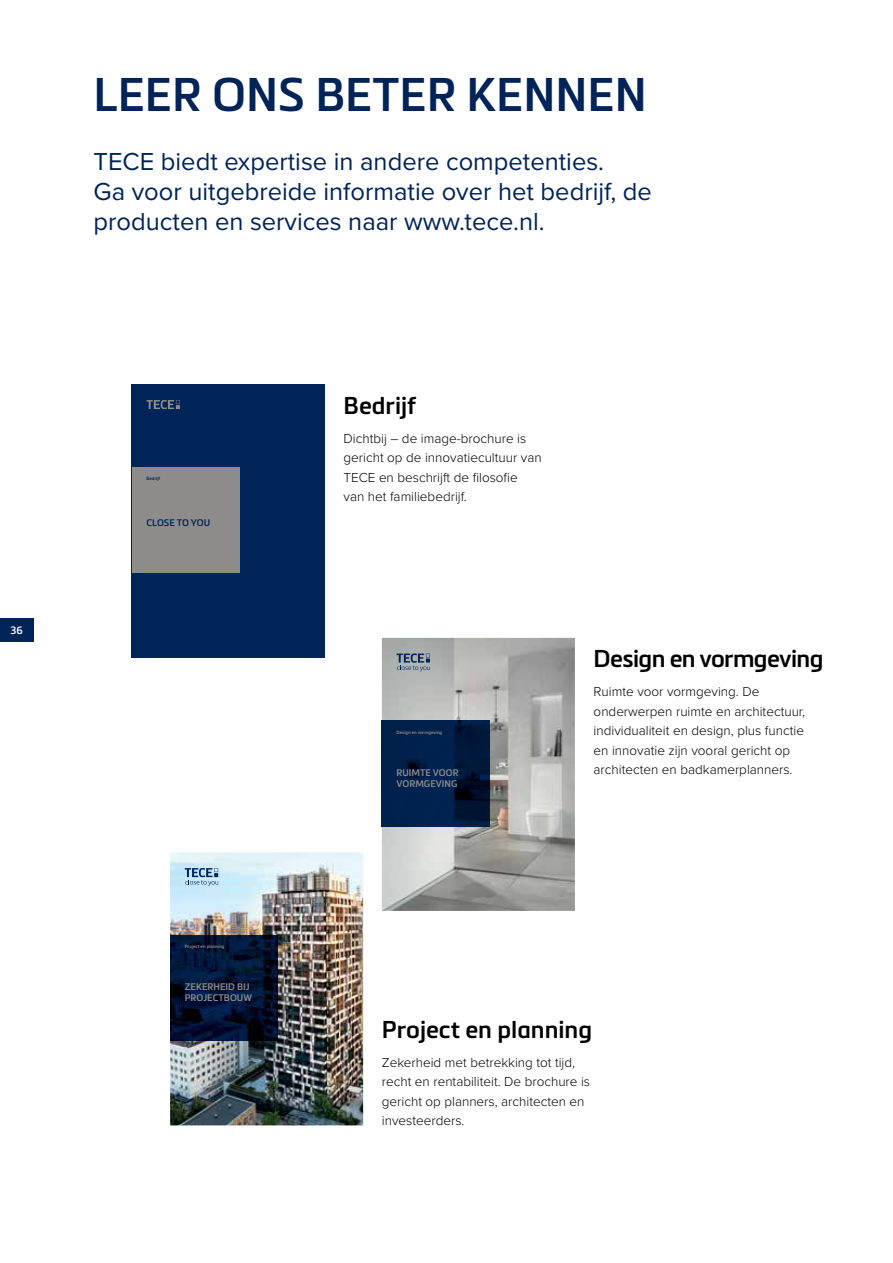
<style>
.page{position:relative;width:893px;height:1263px;background:#fff}
.page>*{position:absolute;margin:0;border:0;box-sizing:border-box;transform-origin:0 0}
.t1{font:600 46.5px "Metronic Pro";color:#002358}
.t2{font:25.5px/30px "Proxima Nova";color:#002358}
.t3{font:600 24px "Metronic Pro";color:#000}
.t4{font:600 24px "Metronic Pro";letter-spacing:-.025em;color:#000}
.t5{font:300 13.5px/19.5px "Proxima Nova";color:#000}
.t6{font:600 10.5px "Metronic Pro";color:#fff}
.t7{font:600 9.45px/10.9px "Metronic Pro";color:#8e8c8a}
.t8{font:600 9.45px "Metronic Pro";color:#002358}
.t9{font:600 4.5px "Metronic Pro";color:#8e8c8a}
.t10{font:600 4.5px "Metronic Pro";color:#002358}
</style>
<div class="page">
<div style="left:132px;top:384px;width:193px;height:273px;background:#002358"></div>
<svg style="left:147px;top:400px;width:33px;height:9px"></svg>
<div style="left:132px;top:467px;width:107px;height:106px;background:#8e8c8a"></div>
<img style="left:382px;top:638px;width:193px;height:273px">
<img style="left:382px;top:721px;width:107px;height:105px">
<svg style="left:397px;top:653px;width:33px;height:18px"></svg>
<img style="left:170px;top:852px;width:193px;height:273px">
<img style="left:170px;top:935px;width:107px;height:106px">
<svg style="left:185px;top:868px;width:33px;height:18px"></svg>
<div style="left:0;top:618px;width:34px;height:24px;background:#002358"></div>
<p class="t6" style="left:11px;top:624px;width:14px">36</p>
<h1 class="t1" style="left:94px;top:66px;width:555px">LEER ONS BETER KENNEN</h1>
<h2 class="t2" style="left:94px;top:145px;width:560px">TECE biedt expertise in andere competenties.<br>Ga voor uitgebreide informatie over het bedrijf, de producten en services naar www.tece.nl.</h2>
<p class="t10" style="left:147px;top:476px;width:15px">Bedrijf</p>
<p class="t8" style="left:147px;top:517px;width:65px">CLOSE TO YOU</p>
<p class="t9" style="left:185px;top:944px;width:41px">Project en planning</p>
<p class="t7" style="left:185px;top:981px;width:69px">ZEKERHEID BIJ<br>PROJECTBOUW</p>
<h3 class="t3" style="left:344px;top:390px;width:74px">Bedrijf</h3>
<p class="t5" style="left:344px;top:428px;width:200px">Dichtbij – de image-brochure is gericht op de innovatiecultuur van<br>TECE en beschrijft de filosofie van het familiebedrijf.</p>
<p class="t9" style="left:397px;top:729px;width:47px">Design en vormgeving</p>
<p class="t7" style="left:397px;top:767px;width:64px">RUIMTE VOOR<br>VORMGEVING</p>
<h3 class="t4" style="left:594px;top:644px;width:231px">Design en vormgeving</h3>
<p class="t5" style="left:594px;top:681px;width:213px">Ruimte voor vormgeving. De onderwerpen ruimte en architectuur, individualiteit en design, plus functie en innovatie zijn vooral gericht op architecten en badkamerplanners.</p>
<h3 class="t3" style="left:382px;top:1014px;width:212px">Project en planning</h3>
<p class="t5" style="left:382px;top:1052px;width:210px">Zekerheid met betrekking tot tijd, recht en rentabiliteit. De brochure is gericht op planners, architecten en investeerders.</p>
</div>
